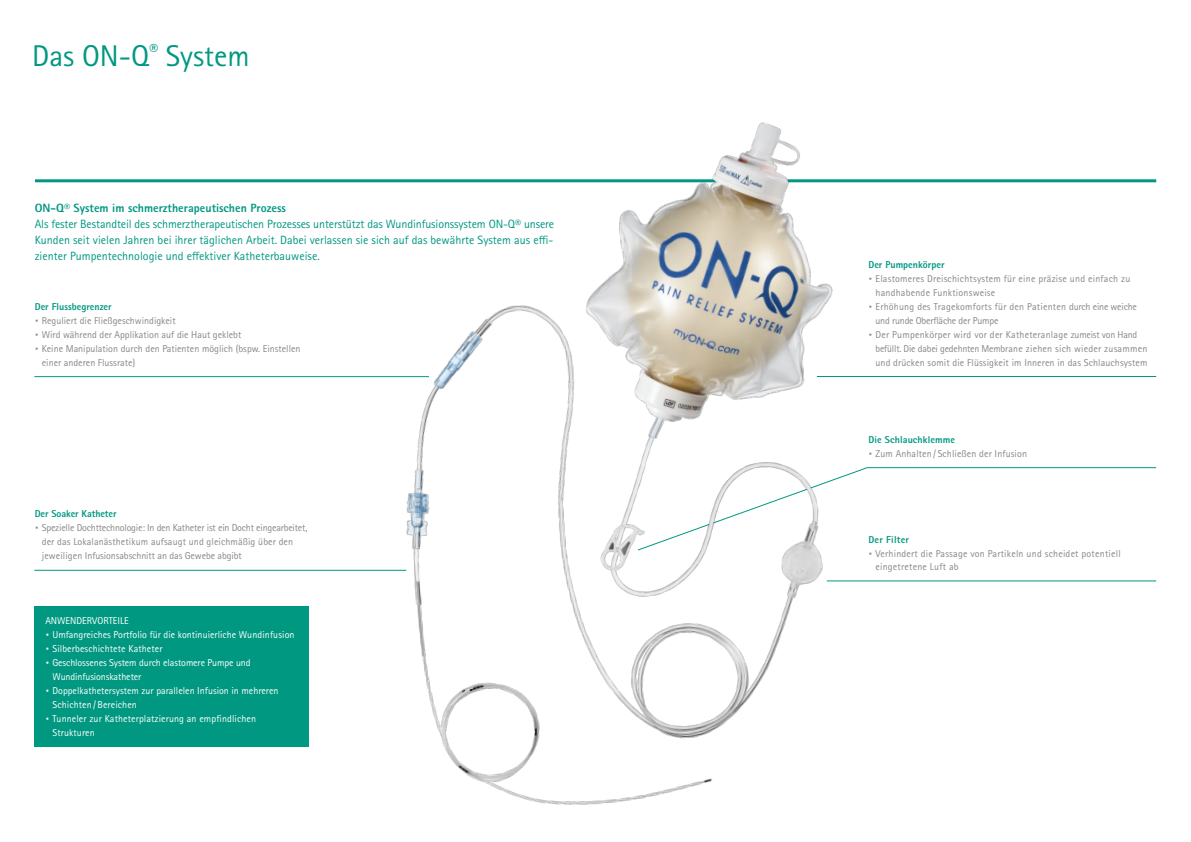
<style>
.page{position:relative;width:1191px;height:842px;background:#fff}
.page>*{position:absolute;margin:0;border:0;box-sizing:border-box;transform-origin:0 0}
.t1{font:30px "Rotis Sans Serif Pro";color:#009881}
.t2{font:12px/16px "Rotis Sans Serif Pro";color:#009881;text-align:justify}
.t3{font:800 12px "Rotis Sans Serif Pro";color:#009881}
.t4{font:10px/14px "Rotis Sans Serif Pro";letter-spacing:.01em;color:#878786}
.t5{font:10px "Rotis Sans Serif Pro";color:#fff}
.t6{font:10px "Rotis Sans Serif Pro";letter-spacing:-.02em;color:#878786}
.t7{font:800 10px "Rotis Sans Serif Pro";color:#009881}
.t8{font:10px "Rotis Sans Serif Pro";letter-spacing:-.01em;color:#878786}
.s1{font-size:20px}
.s2{font-weight:800;color:#009881}
</style>
<div class="page">
<hr style="left:34px;top:376px;width:395px;height:1px;background:#009881">
<svg style="left:961px;top:467px;width:195px;height:2px"></svg>
<div style="left:35px;top:607px;width:274px;height:140px;background:#009881"></div>
<hr style="left:35px;top:179px;width:1121px;height:3px;background:#009881">
<img style="left:324px;top:122px;width:637px;height:683px">
<hr style="left:817px;top:376px;width:339px;height:1px;background:#009881">
<hr style="left:34px;top:570px;width:372px;height:1px;background:#009881">
<hr style="left:827px;top:581px;width:329px;height:1px;background:#009881">
<h1 class="t1" style="left:32px;top:38px;width:219px">Das ON-Q<sup>®</sup> System</h1>
<p class="t3" style="left:35px;top:200px;width:253px">ON-Q® System im schmerztherapeutischen Prozess</p>
<p class="t2" style="left:35px;top:216px;width:521px">Als fester Bestandteil des schmerztherapeutischen Prozesses unterstützt das Wundinfusionssystem ON-Q® unsere Kunden seit vielen Jahren bei ihrer täglichen Arbeit. Dabei verlassen sie sich auf das bewährte System aus effi&shy;zienter Pumpentechnologie und effektiver Katheterbauweise.</p>
<p class="t7" style="left:35px;top:301px;width:79px">Der Flussbegrenzer</p>
<p class="t4" style="left:35px;top:314px;width:142px"><span class="s1">·</span> Reguliert die Fließgeschwindigkeit</p>
<p class="t4" style="left:35px;top:328px;width:208px"><span class="s1">·</span> Wird während der Applikation auf die Haut geklebt</p>
<p class="t4" style="left:35px;top:342px;width:267px"><span class="s1">·</span> Keine Manipulation durch den Patienten möglich (bspw. Einstellen</p>
<p class="t4" style="left:42px;top:356px;width:95px">einer anderen Flussrate)</p>
<p class="t7" style="left:35px;top:508px;width:83px">Der Soaker Katheter</p>
<p class="t6" style="left:35px;top:522px;width:274px"><span class="s1">·</span> Spezielle Dochttechnologie: In den Katheter ist ein Docht eingearbeitet,</p>
<p class="t4" style="left:42px;top:535px;width:253px">der das Lokalanästhetikum aufsaugt und gleichmäßig über den</p>
<p class="t8" style="left:42px;top:550px;width:201px">jeweiligen Infusionsabschnitt an das Gewebe abgibt</p>
<p class="t5" style="left:45px;top:615px;width:85px">ANWENDERVORTEILE</p>
<p class="t5" style="left:45px;top:629px;width:251px"><span class="s1">·</span> Umfangreiches Portfolio für die kontinuierliche Wundinfusion</p>
<p class="t5" style="left:45px;top:643px;width:119px"><span class="s1">·</span> Silberbeschichtete Katheter</p>
<p class="t5" style="left:45px;top:657px;width:207px"><span class="s1">·</span> Geschlossenes System durch elastomere Pumpe und</p>
<p class="t5" style="left:52px;top:671px;width:90px">Wundinfusionskatheter</p>
<p class="t5" style="left:45px;top:685px;width:235px"><span class="s1">·</span> Doppelkathetersystem zur parallelen Infusion in mehreren</p>
<p class="t5" style="left:52px;top:699px;width:86px">Schichten / Bereichen</p>
<p class="t5" style="left:45px;top:713px;width:212px"><span class="s1">·</span> Tunneler zur Katheterplatzierung an empfindlichen</p>
<p class="t5" style="left:52px;top:727px;width:44px">Strukturen</p>
<p class="t7" style="left:868px;top:258px;width:78px">Der Pumpenkörper</p>
<p class="t4" style="left:868px;top:271px;width:263px"><span class="s1">·</span> Elastomeres Dreischichtsystem für eine präzise und einfach zu</p>
<p class="t4" style="left:875px;top:285px;width:121px">handhabende Funktionsweise</p>
<p class="t4" style="left:868px;top:299px;width:270px"><span class="s1">·</span> Erhöhung des Tragekomforts für den Patienten durch eine weiche</p>
<p class="t6" style="left:875px;top:314px;width:124px">und runde Oberfläche der Pumpe</p>
<p class="t4" style="left:868px;top:327px;width:270px"><span class="s1">·</span> Der Pumpenkörper wird vor der Katheteranlage zumeist von Hand</p>
<p class="t6" style="left:875px;top:342px;width:273px">befüllt. Die dabei gedehnten Membrane ziehen sich wieder zusammen</p>
<p class="t4" style="left:875px;top:355px;width:273px">und drücken somit die Flüssigkeit im Inneren in das Schlauchsystem</p>
<p class="t4" style="left:868px;top:433px;width:160px"><span class="s2">Die Schlauchklemme<br></span><span class="s1">·</span> Zum Anhalten / Schließen der Infusion</p>
<p class="t4" style="left:868px;top:533px;width:254px"><span class="s2">Der Filter<br></span><span class="s1">·</span> Verhindert die Passage von Partikeln und scheidet potentiell</p>
<p class="t4" style="left:875px;top:560px;width:85px">eingetretene Luft ab</p>
</div>
